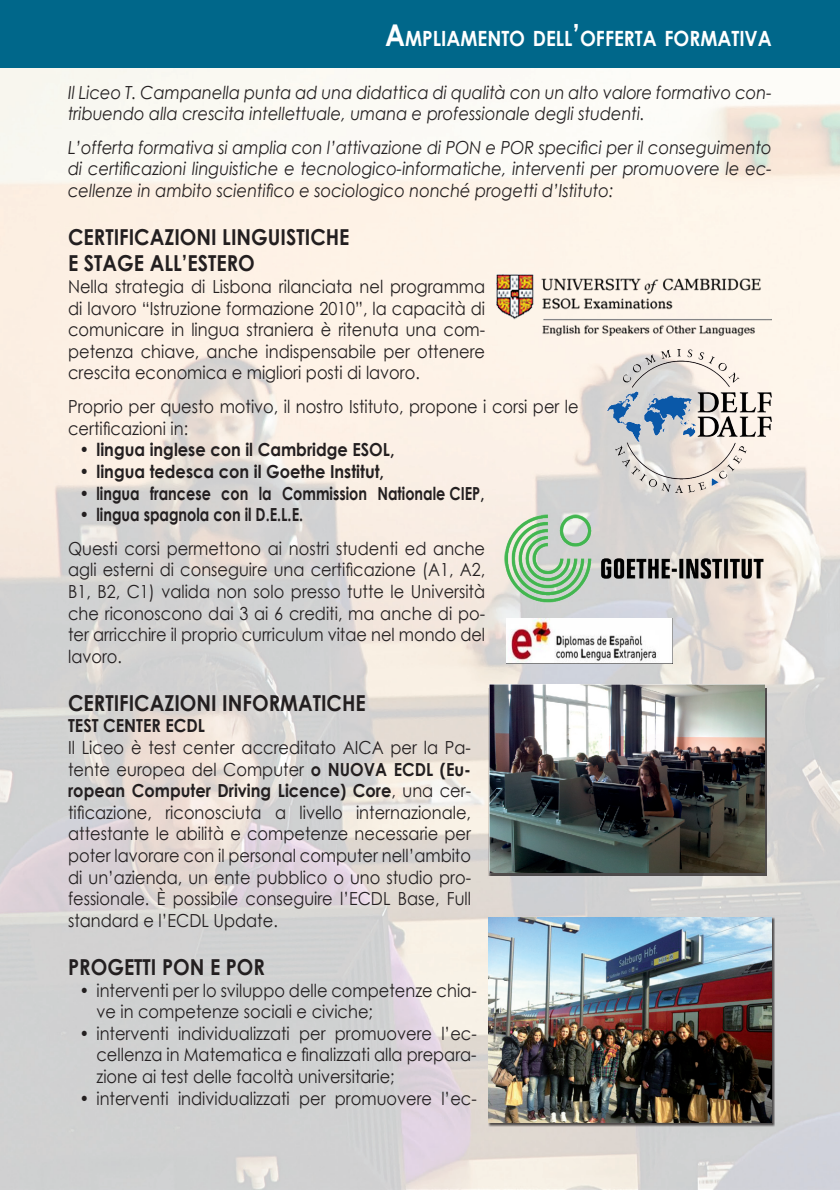
<style>
.page{position:relative;width:840px;height:1191px;background:#fff}
.page>*{position:absolute;margin:0;border:0;box-sizing:border-box;transform-origin:0 0}
.t1{font:700 22px/26.4px "Century Gothic";color:#231f20;scale:.9 1}
.t2{font:700 21px "Century Gothic";color:#fff;scale:.9 1}
.t3{font:18px/21.6px "Century Gothic";color:#231f20;text-align:justify;scale:.9 1}
.t4{font:italic 18px/21.6px "Century Gothic";color:#231f20;scale:.9 1}
.t5{font:700 18px "Century Gothic";color:#231f20;scale:.9 1}
.s1{font-size:30px}
.s2{font-weight:700}
</style>
<div class="page">
<img style="left:0;top:67px;width:839px;height:1122px">
<div style="left:0;top:0;width:839px;height:67px;background:#00678a"></div>
<img style="left:496px;top:274px;width:275px;height:61px">
<img style="left:496px;top:507px;width:275px;height:103px">
<img style="left:606px;top:350px;width:165px;height:143px">
<div style="left:488px;top:687px;width:278px;height:188px;background:#231f20;opacity:.75"></div>
<img style="left:489px;top:684px;width:275px;height:188px">
<div style="left:488px;top:917px;width:286px;height:210px;background:#231f20;opacity:.75"></div>
<img style="left:488px;top:917px;width:283px;height:205px">
<img style="left:506px;top:618px;width:166px;height:45px">
<p class="t2" style="left:385px;top:22px;width:431px"><span class="s1">A</span>MPLIAMENTO DELL<span class="s1">’</span>OFFERTA FORMATIVA</p>
<p class="t4" style="left:68px;top:81px;width:783px">Il Liceo T. Campanella punta ad una didattica di qualità con un alto valore formativo con&shy;tribuendo alla crescita intellettuale, umana e professionale degli studenti.</p>
<p class="t4" style="left:68px;top:136px;width:783px;text-align:justify">L’offerta formativa si amplia con l’attivazione di PON e POR specifici per il conseguimento di certificazioni linguistiche e tecnologico-informatiche, interventi per promuovere le ec&shy;cellenze in ambito scientifico e sociologico nonché progetti d’Istituto:</p>
<p class="t1" style="left:68px;top:223px;width:314px">CERTIFICAZIONI LINGUISTICHE<br>E STAGE ALL’ESTERO</p>
<p class="t3" style="left:68px;top:275px;width:464px">Nella strategia di Lisbona rilanciata nel programma di lavoro “Istruzione formazione 2010”, la capacità di comunicare in lingua straniera è ritenuta una com&shy;petenza chiave, anche indispensabile per ottenere crescita economica e migliori posti di lavoro.</p>
<p class="t3" style="left:68px;top:395px;width:568px">Proprio per questo motivo, il nostro Istituto, propone i corsi per le certificazioni in:</p>
<p class="t5" style="left:79px;top:436px;width:351px">• lingua inglese con il Cambridge ESOL,</p>
<p class="t5" style="left:79px;top:458px;width:340px">• lingua tedesca con il Goethe Institut,</p>
<p class="t5" style="left:79px;top:479px;width:451px">• lingua francese con la Commission Nationale CIEP,</p>
<p class="t5" style="left:79px;top:501px;width:250px">• lingua spagnola con il D.E.L.E.</p>
<p class="t3" style="left:68px;top:537px;width:464px">Questi corsi permettono ai nostri studenti ed anche agli esterni di conseguire una certificazione (A1, A2, B1, B2, C1) valida non solo presso tutte le Università che riconoscono dai 3 ai 6 crediti, ma anche di po&shy;ter arricchire il proprio curriculum vitae nel mondo del lavoro.</p>
<p class="t1" style="left:68px;top:688px;width:332px">CERTIFICAZIONI INFORMATICHE</p>
<p class="t5" style="left:68px;top:712px;width:153px">TEST CENTER ECDL</p>
<p class="t3" style="left:68px;top:736px;width:449px">Il Liceo è test center accreditato AICA per la Pa&shy;tente europea del Computer <span class="s2">o NUOVA ECDL (Eu&shy;ropean Computer Driving Licence) Core</span>, una cer&shy;tificazione, riconosciuta a livello internazionale, attestante le abilità e competenze necessarie per poter lavorare con il personal computer nell’ambito di un’azienda, un ente pubblico o uno studio pro&shy;fessionale. È possibile conseguire l’ECDL Base, Full standard e l’ECDL Update.</p>
<p class="t1" style="left:68px;top:952px;width:220px">PROGETTI PON E POR</p>
<p class="t3" style="left:96px;top:979px;width:424px;text-indent:-17px">• interventi per lo sviluppo delle competenze chia&shy;ve in competenze sociali e civiche;</p>
<p class="t3" style="left:96px;top:1022px;width:424px;text-indent:-17px">• interventi individualizzati per promuovere l’ec&shy;cellenza in Matematica e finalizzati alla prepara&shy;zione ai test delle facoltà universitarie;</p>
<p class="t3" style="left:79px;top:1087px;width:442px">• interventi individualizzati per promuovere l’ec-</p>
</div>
